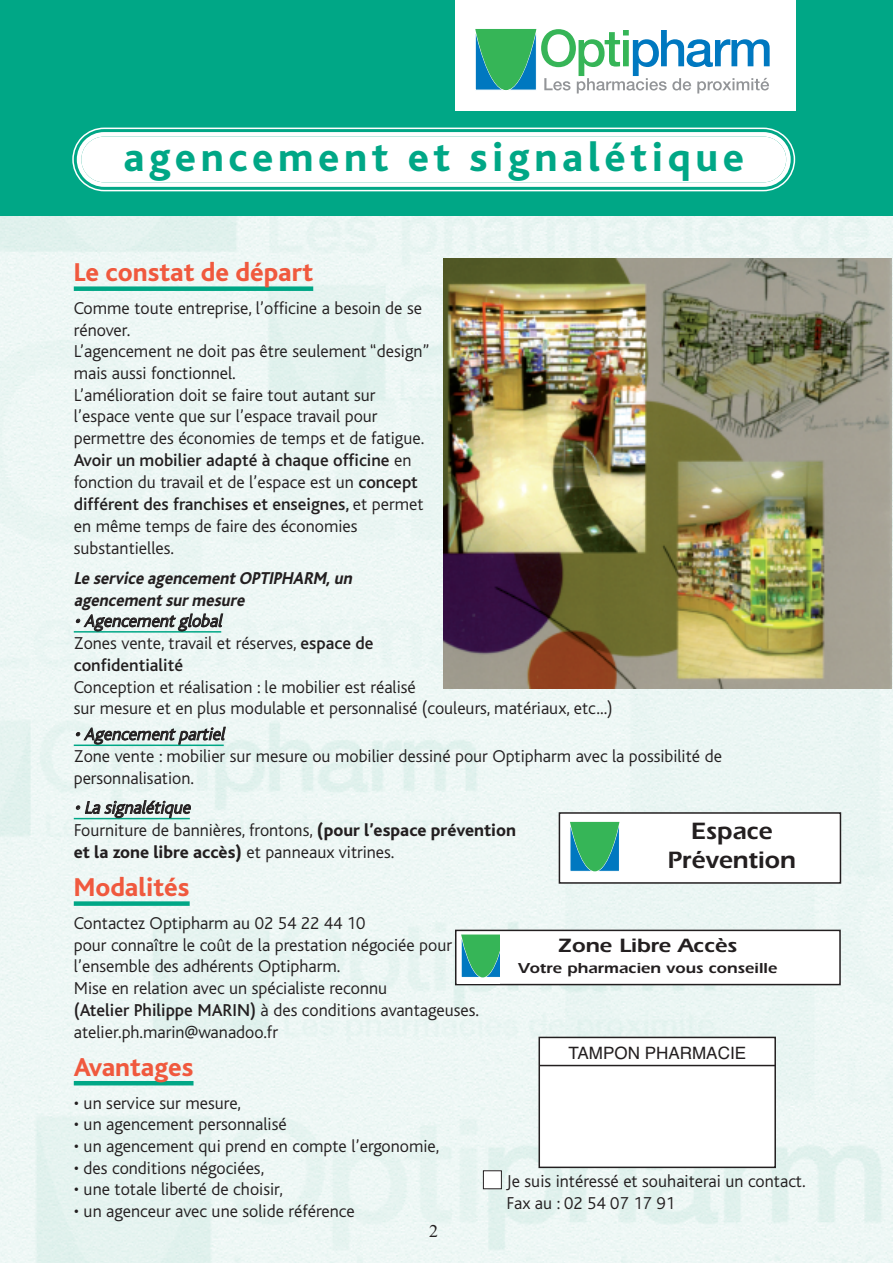
<style>
.page{position:relative;width:893px;height:1263px;background:#fff}
.page>*{position:absolute;margin:0;border:0;box-sizing:border-box;transform-origin:0 0}
.t1{font:800 42px "Bliss";letter-spacing:.11em;color:#00a786}
.t2{font:800 27px "Bliss";color:#f0593e}
.t3{font:600 24.45px/29.4px "Itc Eras";color:#231f20;text-align:center}
.t4{font:600 19.95px "Itc Eras";color:#231f20;scale:1.11 1}
.t5{font:300 18px/21.8px "Bliss";color:#231f20}
.t6{font:italic 800 18px/21.6px "Bliss";color:#231f20;scale:.91 1}
.t7{font:italic 300 18px "Bliss";color:#231f20}
.t8{font:17.1px "Helvetica";color:#231f20}
.t9{font:600 15px "Itc Eras";color:#231f20;scale:1.11 1}
.s1{font-weight:500}
.s2{font-style:italic}
.s3{font-weight:800}
</style>
<div class="page">
<img style="left:0;top:216px;width:893px;height:1047px">
<div style="left:0;top:0;width:893px;height:216px;background:#00a786"></div>
<div style="left:455px;top:0;width:340px;height:111px;background:#fff"></div>
<svg style="left:475px;top:29px;width:295px;height:64px"></svg>
<svg style="left:72px;top:127px;width:724px;height:65px"></svg>
<svg style="left:75px;top:130px;width:718px;height:59px"></svg>
<div style="left:74px;top:286px;width:239px;height:5px;background:#00a786"></div>
<hr style="left:74px;top:631px;width:147px;height:2px;background:#00a786">
<hr style="left:74px;top:744px;width:150px;height:2px;background:#00a786">
<hr style="left:74px;top:818px;width:116px;height:1px;background:#00a786">
<div style="left:74px;top:901px;width:116px;height:5px;background:#00a786"></div>
<hr style="left:74px;top:1081px;width:119px;height:4px;background:#00a786">
<div style="left:559px;top:813px;width:281px;height:70px;background:#fff"></div>
<div style="left:559px;top:812px;width:282px;height:72px;border:2px solid #231f20"></div>
<svg style="left:570px;top:821px;width:50px;height:51px"></svg>
<div style="left:456px;top:930px;width:384px;height:54px;background:#fff"></div>
<div style="left:455px;top:930px;width:386px;height:55px;border:2px solid #231f20"></div>
<div style="left:457px;top:932px;width:43px;height:51px;background:#fff"></div>
<svg style="left:461px;top:934px;width:39px;height:44px"></svg>
<img style="left:443px;top:258px;width:448px;height:430px">
<div style="left:539px;top:1037px;width:236px;height:130px;background:#fff"></div>
<div style="left:538px;top:1037px;width:238px;height:131px;border:2px solid #231f20"></div>
<hr style="left:539px;top:1065px;width:236px;height:1px;background:#231f20">
<div style="left:483px;top:1171px;width:18px;height:18px;background:#fff"></div>
<div style="left:483px;top:1170px;width:19px;height:19px;border:1px solid #231f20"></div>
<h1 class="t1" style="left:123px;top:143px;width:622px">agencement et signalétique</h1>
<h2 class="t2" style="left:74px;top:263px;width:241px">Le constat de départ</h2>
<p class="t5" style="left:74px;top:299px;width:357px">Comme toute entreprise, l’officine a besoin de se rénover.<br>L’agencement ne doit pas être seulement “design” mais aussi fonctionnel.<br>L’amélioration doit se faire tout autant sur l’espace vente que sur l’espace travail pour permettre des économies de temps et de fatigue.<br><span class="s1">Avoir un mobilier adapté à chaque officine</span> en fonction du travail et de l’espace est un <span class="s1">concept différent des franchises et enseignes,</span> et permet en même temps de faire des économies substantielles.</p>
<p class="t6" style="left:74px;top:570px;width:310px">Le service agencement OPTIPHARM, un agencement sur mesure</p>
<p class="t5" style="left:74px;top:611px;width:301px;line-height:22.4px"><span class="s2">• Agencementglobal<br></span>Zones vente, travail et réserves, <span class="s1">espace de confidentialité</span></p>
<p class="t5" style="left:74px;top:678px;width:540px">Conception et réalisation : le mobilier est réalisé<br>sur mesure et en plus modulable et personnalisé (couleurs, matériaux, etc...)</p>
<p class="t7" style="left:74px;top:728px;width:151px">• Agencementpartiel</p>
<p class="t5" style="left:74px;top:747px;width:650px">Zone vente : mobilier sur mesure ou mobilier dessiné pour Optipharm avec la possibilité de personnalisation.</p>
<p class="t5" style="left:74px;top:798px;width:444px;line-height:22.4px"><span class="s2">• La signalétique<br></span>Fourniture de bannières, frontons, <span class="s3">(pour l’espace prévention et la zone libre accès)</span> et panneaux vitrines.</p>
<h2 class="t2" style="left:74px;top:878px;width:117px">Modalités</h2>
<p class="t5" style="left:74px;top:914px;width:407px">Contactez Optipharm au 02 54 22 44 10<br>pour connaître le coût de la prestation négociée pour l’ensemble des adhérents Optipharm.<br>Mise en relation avec un spécialiste reconnu<br><span class="s1">(Atelier Philippe MARIN)</span> à des conditions avantageuses. atelier.ph.marin@wanadoo.fr</p>
<h2 class="t2" style="left:74px;top:1058px;width:121px">Avantages</h2>
<p class="t5" style="left:74px;top:1094px;width:169px">• un service sur mesure,</p>
<p class="t5" style="left:74px;top:1115px;width:214px">• un agencement personnalisé</p>
<p class="t5" style="left:74px;top:1137px;width:367px">• un agencement qui prend en compte l’ergonomie,</p>
<p class="t5" style="left:74px;top:1158px;width:192px">• des conditions négociées,</p>
<p class="t5" style="left:74px;top:1180px;width:211px">• une totale liberté de choisir,</p>
<p class="t5" style="left:74px;top:1202px;width:283px">• un agenceur avec une solide référence</p>
<h3 class="t3" style="left:668px;top:818px;width:130px">Espace<br>Prévention</h3>
<p class="t4" style="left:558px;top:939px;width:163px">Zone Libre Accès</p>
<p class="t9" style="left:518px;top:963px;width:235px">Votre pharmacien vous conseille</p>
<p class="t8" style="left:568px;top:1043px;width:179px">TAMPON PHARMACIE</p>
<p class="t5" style="left:507px;top:1172px;width:300px">Je suis intéressé et souhaiterai un contact.<br>Fax au : 02 54 07 17 91</p>
</div>
